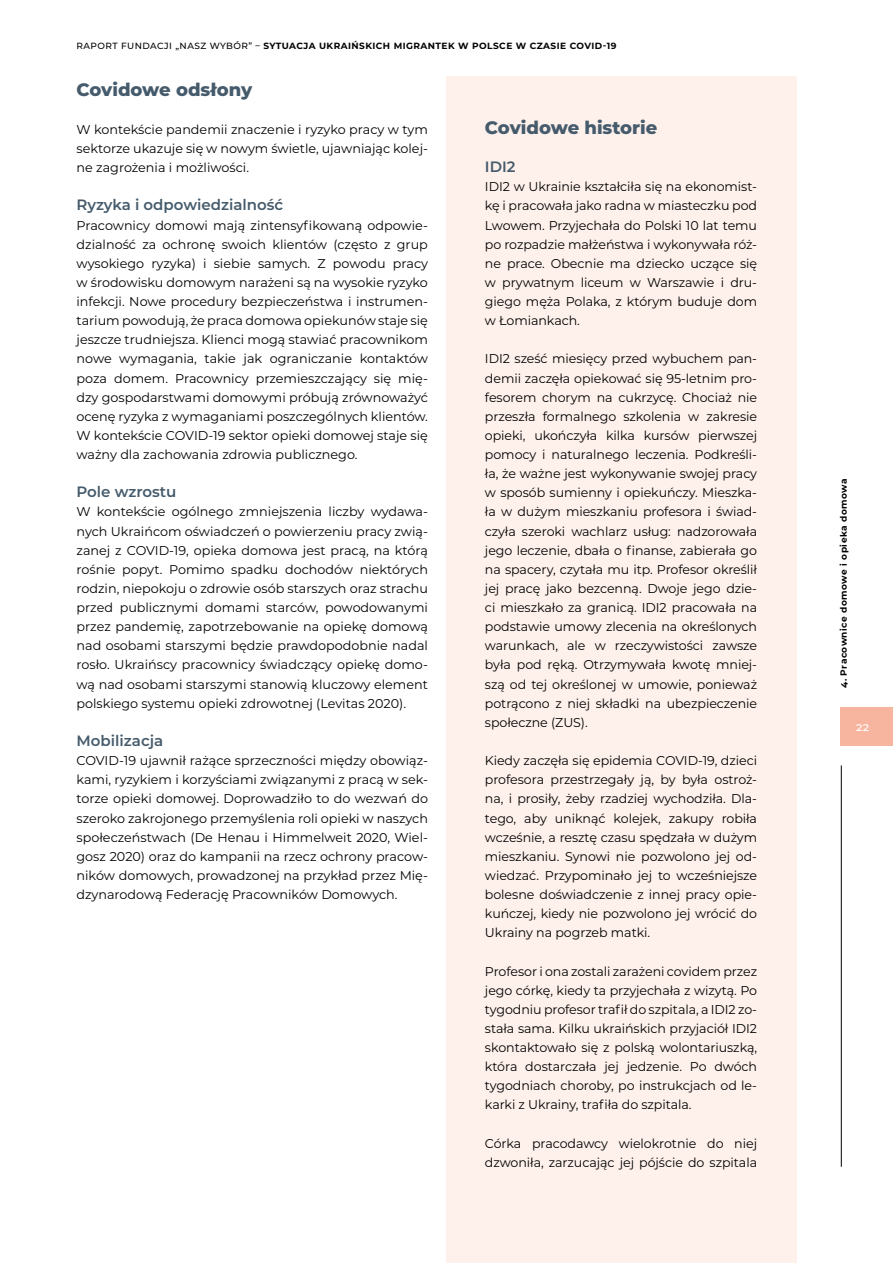
<style>
.page{position:relative;width:893px;height:1263px;background:#fff}
.page>*{position:absolute;margin:0;border:0;box-sizing:border-box;transform-origin:0 0}
.t1{font:800 18px "Montserrat";color:#455b6c}
.t2{font:600 15px "Montserrat";color:#455b6c}
.t3{font:12.75px/19.2px "Montserrat";letter-spacing:-.005em;color:#000;text-align:justify}
.t4{font:500 11.25px "Montserrat";color:#fff}
.t5{font:700 9px "Montserrat";letter-spacing:.05em;color:#000}
.s1{font-weight:500}
</style>
<div class="page">
<div style="left:840px;top:708px;width:53px;height:38px;background:#f7b49f"></div>
<hr style="left:841px;top:765px;width:1px;height:402px;background:#000">
<div style="left:446px;top:77px;width:350px;height:1186px;background:#fef1ec"></div>
<p class="t5" style="left:77px;top:39px;width:541px"><span class="s1">RAPORT FUNDACJI „NASZ WYBÓR” –</span> SYTUACJA UKRAIŃSKICH MIGRANTEK W POLSCE W CZASIE COVID-19</p>
<h1 class="t1" style="left:77px;top:76px;width:177px">Covidowe odsłony</h1>
<p class="t3" style="left:77px;top:119px;width:353px">W kontekście pandemii znaczenie i ryzyko pracy w tym sektorze ukazuje się w nowym świetle, ujawniając kolej&shy;ne zagrożenia i możliwości.</p>
<p class="t2" style="left:77px;top:194px;width:208px">Ryzyka i odpowiedzialność</p>
<p class="t3" style="left:77px;top:215px;width:353px">Pracownicy domowi mają zintensyfikowaną odpowie&shy;dzialność za ochronę swoich klientów (często z grup wysokiego ryzyka) i siebie samych. Z powodu pracy w środowisku domowym narażeni są na wysokie ryzyko infekcji. Nowe procedury bezpieczeństwa i instrumen&shy;tarium powodują, że praca domowa opiekunów staje się jeszcze trudniejsza. Klienci mogą stawiać pracownikom nowe wymagania, takie jak ograniczanie kontaktów poza domem. Pracownicy przemieszczający się mię&shy;dzy gospodarstwami domowymi próbują zrównoważyć ocenę ryzyka z wymaganiami poszczególnych klientów.<br>W kontekście COVID-19 sektor opieki domowej staje się ważny dla zachowania zdrowia publicznego.</p>
<p class="t2" style="left:77px;top:481px;width:101px">Pole wzrostu</p>
<p class="t3" style="left:77px;top:502px;width:353px">W kontekście ogólnego zmniejszenia liczby wydawa&shy;nych Ukraińcom oświadczeń o powierzeniu pracy zwią&shy;zanej z COVID-19, opieka domowa jest pracą, na którą rośnie popyt. Pomimo spadku dochodów niektórych rodzin, niepokoju o zdrowie osób starszych oraz strachu przed publicznymi domami starców, powodowanymi przez pandemię, zapotrzebowanie na opiekę domową nad osobami starszymi będzie prawdopodobnie nadal rosło. Ukraińscy pracownicy świadczący opiekę domo&shy;wą nad osobami starszymi stanowią kluczowy element polskiego systemu opieki zdrowotnej (Levitas 2020).</p>
<p class="t2" style="left:77px;top:730px;width:88px">Mobilizacja</p>
<p class="t3" style="left:77px;top:750px;width:353px">COVID-19 ujawnił rażące sprzeczności między obowiąz&shy;kami, ryzykiem i korzyściami związanymi z pracą w sek&shy;torze opieki domowej. Doprowadziło to do wezwań do szeroko zakrojonego przemyślenia roli opieki w naszych społeczeństwach (De Henau i Himmelweit 2020, Wiel&shy;gosz 2020) oraz do kampanii na rzecz ochrony pracow&shy;ników domowych, prowadzonej na przykład przez Mię&shy;dzynarodową Federację Pracowników Domowych.</p>
<h1 class="t1" style="left:485px;top:114px;width:174px">Covidowe historie</h1>
<p class="t2" style="left:485px;top:156px;width:32px">IDI2</p>
<p class="t3" style="left:485px;top:177px;width:274px">IDI2 w Ukrainie kształciła się na ekonomist&shy;kę i pracowała jako radna w miasteczku pod Lwowem. Przyjechała do Polski 10 lat temu po rozpadzie małżeństwa i wykonywała róż&shy;ne prace. Obecnie ma dziecko uczące się w prywatnym liceum w Warszawie i dru&shy;giego męża Polaka, z którym buduje dom w Łomiankach.</p>
<p class="t3" style="left:485px;top:349px;width:274px">IDI2 sześć miesięcy przed wybuchem pan&shy;demii zaczęła opiekować się 95-letnim pro&shy;fesorem chorym na cukrzycę. Chociaż nie przeszła formalnego szkolenia w zakresie opieki, ukończyła kilka kursów pierwszej pomocy i naturalnego leczenia. Podkreśli&shy;ła, że ważne jest wykonywanie swojej pracy w sposób sumienny i opiekuńczy. Mieszka&shy;ła w dużym mieszkaniu profesora i świad&shy;czyła szeroki wachlarz usług: nadzorowała jego leczenie, dbała o finanse, zabierała go na spacery, czytała mu itp. Profesor określił jej pracę jako bezcenną. Dwoje jego dzie&shy;ci mieszkało za granicą. IDI2 pracowała na podstawie umowy zlecenia na określonych warunkach, ale w rzeczywistości zawsze była pod ręką. Otrzymywała kwotę mniej&shy;szą od tej określonej w umowie, ponieważ potrącono z niej składki na ubezpieczenie społeczne (ZUS).</p>
<p class="t3" style="left:485px;top:750px;width:274px">Kiedy zaczęła się epidemia COVID-19, dzieci profesora przestrzegały ją, by była ostroż&shy;na, i prosiły, żeby rzadziej wychodziła. Dla&shy;tego, aby uniknąć kolejek, zakupy robiła wcześnie, a resztę czasu spędzała w dużym mieszkaniu. Synowi nie pozwolono jej od&shy;wiedzać. Przypominało jej to wcześniejsze bolesne doświadczenie z innej pracy opie&shy;kuńczej, kiedy nie pozwolono jej wrócić do Ukrainy na pogrzeb matki.</p>
<p class="t3" style="left:485px;top:961px;width:274px">Profesor i ona zostali zarażeni covidem przez jego córkę, kiedy ta przyjechała z wizytą. Po tygodniu profesor trafił do szpitala, a IDI2 zo&shy;stała sama. Kilku ukraińskich przyjaciół IDI2 skontaktowało się z polską wolontariuszką, która dostarczała jej jedzenie. Po dwóch tygodniach choroby, po instrukcjach od le&shy;karki z Ukrainy, trafiła do szpitala.</p>
<p class="t3" style="left:485px;top:1133px;width:274px">Córka pracodawcy wielokrotnie do niej dzwoniła, zarzucając jej pójście do szpitala</p>
<p class="t5" style="left:837px;top:688px;width:211px;rotate:-90deg">4. Pracownice domowe i opieka domowa</p>
<p class="t4" style="left:856px;top:719px;width:14px">22</p>
</div>
